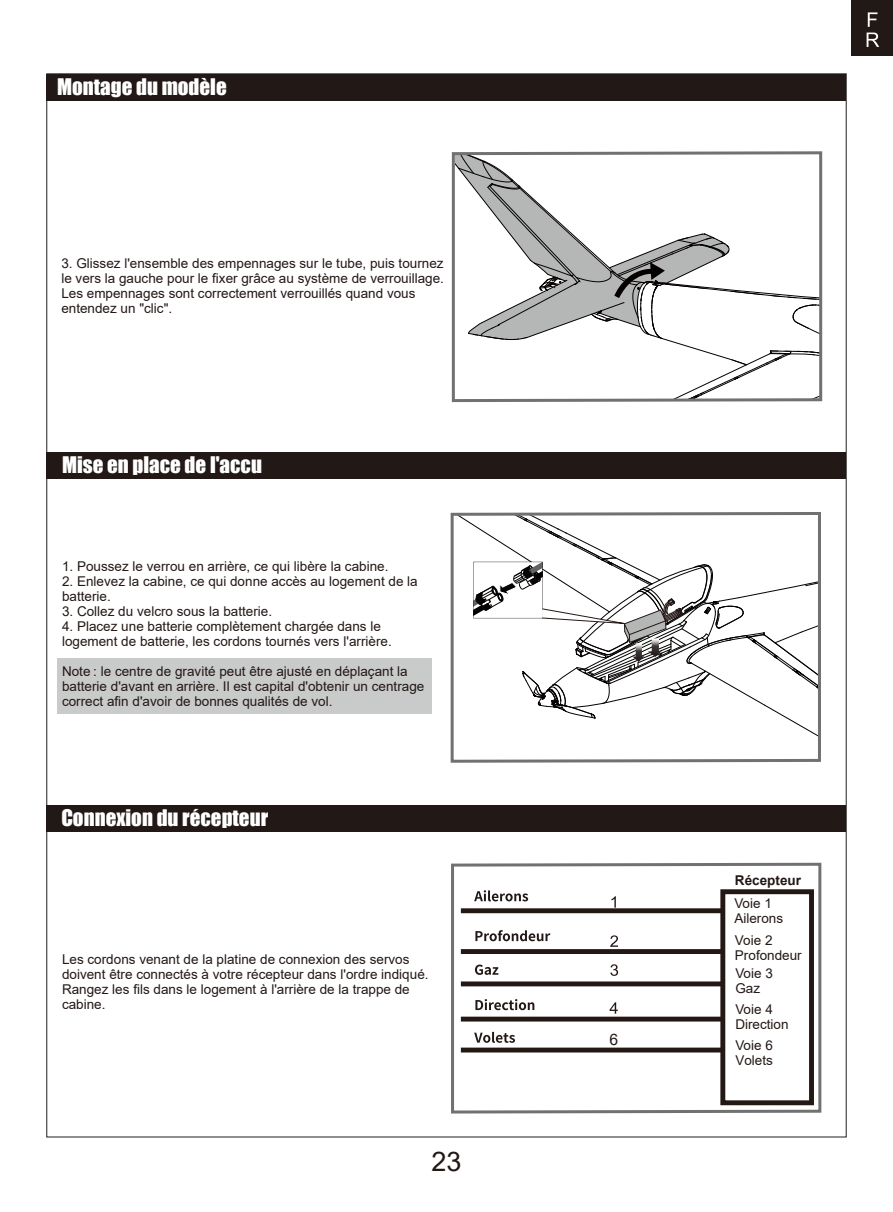
<style>
.page{position:relative;width:893px;height:1212px;background:#fff}
.page>*{position:absolute;margin:0;border:0;box-sizing:border-box;transform-origin:0 0}
.t1{font:27px "Arial";color:#221815}
.t2{font:21px "Impact";color:#fff}
.t3{font:15.75px "Arial";color:#231814}
.t4{font:13.5px/15px "Arial";color:#221815}
.t5{font:700 13.5px "Arial";color:#221815}
</style>
<div class="page">
<div style="left:57px;top:658px;width:374px;height:55px;background:#c9caca"></div>
<div style="left:851px;top:0;width:42px;height:56px;background:#221815"></div>
<svg style="left:867px;top:12px;width:12px;height:35px"></svg>
<div style="left:47px;top:74px;width:799px;height:26px;background:#221815"></div>
<div style="left:47px;top:452px;width:799px;height:26px;background:#221815"></div>
<div style="left:47px;top:805px;width:799px;height:26px;background:#221815"></div>
<svg style="left:451px;top:862px;width:371px;height:252px"></svg>
<svg style="left:474px;top:890px;width:54px;height:11px"></svg>
<svg style="left:475px;top:930px;width:75px;height:11px"></svg>
<svg style="left:475px;top:964px;width:23px;height:11px"></svg>
<svg style="left:475px;top:999px;width:59px;height:11px"></svg>
<svg style="left:474px;top:1032px;width:41px;height:11px"></svg>
<svg style="left:451px;top:151px;width:372px;height:252px"></svg>
<svg style="left:455px;top:155px;width:364px;height:245px"></svg>
<svg style="left:450px;top:512px;width:371px;height:251px"></svg>
<svg style="left:455px;top:516px;width:365px;height:238px"></svg>
<h2 class="t2" style="left:57px;top:71px;width:171px">Montage du modèle</h2>
<p class="t4" style="left:61px;top:256px;width:384px">3. Glissez l'ensemble des empennages sur le tube, puis tournez le vers la gauche pour le fixer grâce au système de verrouillage.<br>Les empennages sont correctement verrouillés quand vous entendez un "clic".</p>
<h2 class="t2" style="left:62px;top:449px;width:201px">Mise en place de l'accu</h2>
<p class="t4" style="left:62px;top:558px;width:328px">1. Poussez le verrou en arrière, ce qui libère la cabine.</p>
<p class="t4" style="left:62px;top:573px;width:357px">2. Enlevez la cabine, ce qui donne accès au logement de la batterie.</p>
<p class="t4" style="left:62px;top:603px;width:212px">3. Collez du velcro sous la batterie.</p>
<p class="t4" style="left:62px;top:618px;width:331px">4. Placez une batterie complètement chargée dans le logement de batterie, les cordons tournés vers l'arrière.</p>
<p class="t4" style="left:62px;top:663px;width:364px">Note : le centre de gravité peut être ajusté en déplaçant la batterie d'avant en arrière. Il est capital d'obtenir un centrage correct afin d'avoir de bonnes qualités de vol.</p>
<h2 class="t2" style="left:61px;top:801px;width:208px">Connexion du récepteur</h2>
<p class="t4" style="left:62px;top:951px;width:368px">Les cordons venant de la platine de connexion des servos doivent être connectés à votre récepteur dans l'ordre indiqué.<br>Rangez les fils dans le logement à l'arrière de la trappe de cabine.</p>
<h1 class="t1" style="left:431px;top:1142px;width:32px">23</h1>
<p class="t3" style="left:610px;top:1029px;width:10px">6</p>
<p class="t5" style="left:735px;top:871px;width:68px">Récepteur</p>
<p class="t4" style="left:734px;top:896px;width:50px">Voie 1<br>Ailerons</p>
<p class="t4" style="left:735px;top:932px;width:68px">Voie 2<br>Profondeur</p>
<p class="t4" style="left:735px;top:966px;width:39px">Voie 3<br>Gaz</p>
<p class="t4" style="left:735px;top:1001px;width:55px">Voie 4<br>Direction</p>
<p class="t4" style="left:735px;top:1038px;width:39px">Voie 6<br>Volets</p>
</div>
